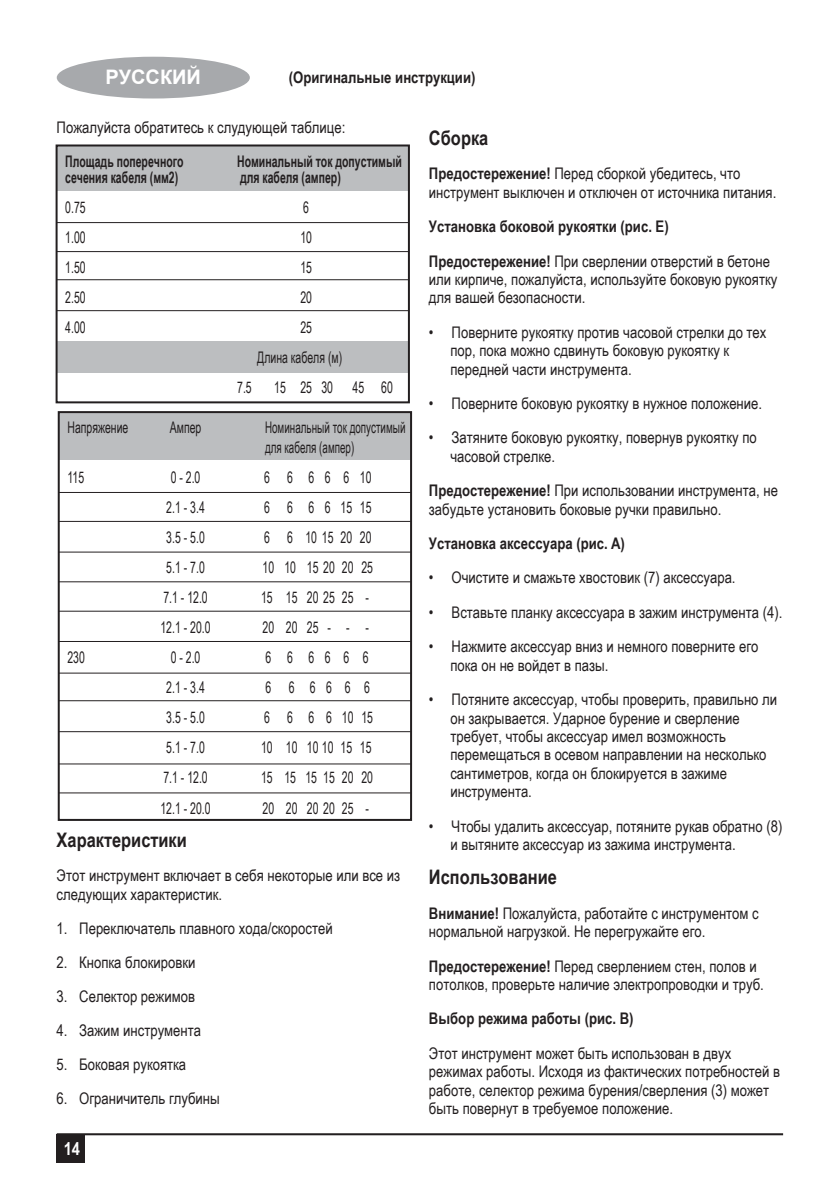
<style>
.page{position:relative;width:840px;height:1191px;background:#fff}
.page>*{position:absolute;margin:0;border:0;box-sizing:border-box;transform-origin:0 0}
.t1{font:700 20px "Arial Narrow";color:#231f20}
.t2{font:700 20px "Arial";color:#fff}
.t3{font:700 18px "Arial Narrow";color:#fff}
.t4{font:16px/18.4px "Arial Narrow";color:#231f20}
.t5{font:16px/30px "Arial Narrow";color:#231f20;scale:.8 1}
.t6{font:700 16px/34.4px "Arial Narrow";color:#231f20}
.t7{font:700 16px "Arial Narrow";color:#231f20;scale:.8 1}
.t8{font:16px/20px "Arial Narrow";color:#231f20;scale:.75 1}
.s1{font-weight:700}
.s2{font-weight:400}
</style>
<div class="page">
<hr style="left:57px;top:1133px;width:725px;height:2px;background:#231f20">
<div style="left:57px;top:1134px;width:28px;height:28px;background:#231f20"></div>
<div style="left:57px;top:57px;width:193px;height:41px;background:#a7a9ac;border-radius:50%"></div>
<div style="left:59px;top:412px;width:352px;height:48px;background:#bcbec0"></div>
<div style="left:58px;top:411px;width:354px;height:410px;border:2px solid #231f20"></div>
<hr style="left:59px;top:492px;width:351px;height:1px;background:#231f20">
<hr style="left:59px;top:521px;width:351px;height:1px;background:#231f20">
<hr style="left:59px;top:552px;width:351px;height:1px;background:#231f20">
<hr style="left:59px;top:581px;width:351px;height:1px;background:#231f20">
<hr style="left:59px;top:611px;width:351px;height:1px;background:#231f20">
<hr style="left:59px;top:641px;width:351px;height:1px;background:#231f20">
<hr style="left:59px;top:673px;width:351px;height:1px;background:#231f20">
<hr style="left:59px;top:700px;width:351px;height:1px;background:#231f20">
<hr style="left:59px;top:731px;width:351px;height:1px;background:#231f20">
<hr style="left:59px;top:763px;width:351px;height:1px;background:#231f20">
<hr style="left:59px;top:792px;width:351px;height:1px;background:#231f20">
<div style="left:57px;top:145px;width:351px;height:46px;background:#bcbec0"></div>
<div style="left:57px;top:341px;width:351px;height:31px;background:#bcbec0"></div>
<div style="left:56px;top:144px;width:353px;height:259px;border:2px solid #231f20"></div>
<hr style="left:56px;top:222px;width:352px;height:1px;background:#231f20">
<hr style="left:56px;top:251px;width:352px;height:1px;background:#231f20">
<hr style="left:56px;top:279px;width:352px;height:1px;background:#231f20">
<hr style="left:56px;top:310px;width:352px;height:1px;background:#231f20">
<p class="t2" style="left:105px;top:63px;width:97px">РУССКИЙ</p>
<p class="t6" style="left:288px;top:59px;width:188px">(Оригинальные инструкции)</p>
<p class="t4" style="left:57px;top:118px;width:290px">Пожалуйста обратитесь к слудующей таблице:</p>
<p class="t1" style="left:429px;top:123px;width:61px">Сборка</p>
<p class="t4" style="left:429px;top:164px;width:348px"><span class="s1">Предостережение!</span> Перед сборкой убедитесь, что инструмент выключен и отключен от источника питания.</p>
<p class="t6" style="left:429px;top:208px;width:342px">Установка боковой рукоятки (рис. Е)<br>Предостережение! <span class="s2">При сверлении отверстий в бетоне</span></p>
<p class="t4" style="left:429px;top:269px;width:349px">или кирпиче, пожалуйста, используйте боковую рукоятку для вашей безопасности.</p>
<p class="t4" style="left:450px;top:322px;width:317px;text-indent:-21px">• Поверните рукоятку против часовой стрелки до тех пор, пока можно сдвинуть боковую рукоятку к передней части инструмента.</p>
<p class="t4" style="left:429px;top:393px;width:334px">• Поверните боковую рукоятку в нужное положение.</p>
<p class="t4" style="left:450px;top:428px;width:308px;text-indent:-21px">• Затяните боковую рукоятку, повернув рукоятку по часовой стрелке.</p>
<p class="t4" style="left:429px;top:481px;width:350px"><span class="s1">Предостережение!</span> При использовании инструмента, не забудьте установить боковые ручки правильно.</p>
<p class="t6" style="left:429px;top:525px;width:197px">Установка аксессуара (рис. A)</p>
<p class="t4" style="left:429px;top:568px;width:308px">• Очистите и смажьте хвостовик (7) аксессуара.</p>
<p class="t4" style="left:429px;top:602px;width:355px">• Вставьте планку аксессуара в зажим инструмента (4).</p>
<p class="t4" style="left:450px;top:637px;width:309px;text-indent:-21px">• Нажмите аксессуар вниз и немного поверните его пока он не войдет в пазы.</p>
<p class="t4" style="left:450px;top:689px;width:328px;text-indent:-21px">• Потяните аксессуар, чтобы проверить, правильно ли он закрывается. Ударное бурение и сверление требует, чтобы аксессуар имел возможность перемещаться в осевом направлении на несколько сантиметров, когда он блокируется в зажиме инструмента.</p>
<p class="t4" style="left:450px;top:816px;width:333px;text-indent:-21px">• Чтобы удалить аксессуар, потяните рукав обратно (8) и вытяните аксессуар из зажима инструмента.</p>
<p class="t1" style="left:429px;top:862px;width:129px">Использование</p>
<p class="t4" style="left:429px;top:903px;width:331px"><span class="s1">Внимание!</span> Пожалуйста, работайте с инструментом с нормальной нагрузкой. Не перегружайте его.</p>
<p class="t4" style="left:429px;top:956px;width:336px"><span class="s1">Предостережение!</span> Перед сверлением стен, полов и потолков, проверьте наличие электропроводки и труб.</p>
<p class="t4" style="left:429px;top:1001px;width:303px;line-height:34.4px"><span class="s1">Выбор режима работы (рис. B)<br></span>Этот инструмент может быть использован в двух</p>
<p class="t4" style="left:429px;top:1061px;width:352px">режимах работы. Исходя из фактических потребностей в работе, селектор режима бурения/сверления (3) может быть повернут в требуемое положение.</p>
<p class="t7" style="left:65px;top:149px;width:149px">Площадь поперечного</p>
<p class="t7" style="left:237px;top:149px;width:207px">Номинальный ток допустимый</p>
<p class="t7" style="left:65px;top:165px;width:143px">сечения кабеля (мм2)</p>
<p class="t7" style="left:240px;top:165px;width:127px">для кабеля (ампер)</p>
<p class="t5" style="left:65px;top:191px;width:27px">0.75</p>
<p class="t5" style="left:303px;top:191px;width:9px">6</p>
<p class="t5" style="left:65px;top:221px;width:27px">1.00</p>
<p class="t5" style="left:300px;top:221px;width:16px">10</p>
<p class="t5" style="left:65px;top:251px;width:27px">1.50</p>
<p class="t5" style="left:300px;top:251px;width:16px">15</p>
<p class="t5" style="left:65px;top:281px;width:27px">2.50</p>
<p class="t5" style="left:300px;top:281px;width:16px">20</p>
<p class="t5" style="left:65px;top:311px;width:27px">4.00</p>
<p class="t5" style="left:257px;top:311px;width:108px;text-indent:43px">25<br>Длина кабеля (м)</p>
<p class="t5" style="left:237px;top:371px;width:20px">7.5</p>
<p class="t5" style="left:274px;top:371px;width:150px">15 25 30 45 60</p>
<p class="t5" style="left:67px;top:412px;width:78px">Напряжение</p>
<p class="t5" style="left:170px;top:412px;width:41px">Ампер</p>
<p class="t8" style="left:265px;top:417px;width:189px">Номинальный ток допустимый для кабеля (ампер)</p>
<p class="t5" style="left:67px;top:462px;width:22px">115</p>
<p class="t5" style="left:171px;top:462px;width:39px">0 - 2.0</p>
<p class="t5" style="left:264px;top:462px;width:136px">6 6 6 6 6 10</p>
<p class="t5" style="left:166px;top:492px;width:50px">2.1 - 3.4</p>
<p class="t5" style="left:264px;top:492px;width:136px">6 6 6 6 15 15</p>
<p class="t5" style="left:166px;top:522px;width:50px">3.5 - 5.0</p>
<p class="t5" style="left:264px;top:522px;width:136px">6 6 10 15 20 20</p>
<p class="t5" style="left:166px;top:552px;width:50px">5.1 - 7.0</p>
<p class="t5" style="left:262px;top:552px;width:139px">10 10 15 20 20 25</p>
<p class="t5" style="left:163px;top:582px;width:57px">7.1 - 12.0</p>
<p class="t5" style="left:261px;top:582px;width:136px">15 15 20 25 25 -</p>
<p class="t5" style="left:160px;top:612px;width:64px">12.1 - 20.0</p>
<p class="t5" style="left:262px;top:612px;width:134px">20 20 25 - - -</p>
<p class="t5" style="left:67px;top:642px;width:23px">230</p>
<p class="t5" style="left:171px;top:642px;width:39px">0 - 2.0</p>
<p class="t5" style="left:265px;top:642px;width:130px">6 6 6 6 6 6</p>
<p class="t5" style="left:166px;top:672px;width:50px">2.1 - 3.4</p>
<p class="t5" style="left:265px;top:672px;width:132px">6 6 6 6 6 6</p>
<p class="t5" style="left:166px;top:702px;width:50px">3.5 - 5.0</p>
<p class="t5" style="left:264px;top:702px;width:138px">6 6 6 6 10 15</p>
<p class="t5" style="left:166px;top:732px;width:50px">5.1 - 7.0</p>
<p class="t5" style="left:261px;top:732px;width:139px">10 10 10 10 15 15</p>
<p class="t5" style="left:163px;top:762px;width:57px">7.1 - 12.0</p>
<p class="t5" style="left:261px;top:762px;width:141px">15 15 15 15 20 20</p>
<p class="t5" style="left:160px;top:792px;width:64px">12.1 - 20.0</p>
<p class="t5" style="left:262px;top:792px;width:134px">20 20 20 20 25 -</p>
<p class="t1" style="left:57px;top:825px;width:132px">Характеристики</p>
<p class="t4" style="left:57px;top:866px;width:345px">Этот инструмент включает в себя некоторые или все из следующих характеристик.</p>
<p class="t4" style="left:57px;top:918px;width:277px">1. Переключатель плавного хода/скоростей</p>
<p class="t4" style="left:57px;top:952px;width:140px">2. Кнопка блокировки</p>
<p class="t4" style="left:57px;top:986px;width:140px">3. Селектор режимов</p>
<p class="t4" style="left:57px;top:1020px;width:146px">4. Зажим инструмента</p>
<p class="t4" style="left:57px;top:1054px;width:131px">5. Боковая рукоятка</p>
<p class="t4" style="left:57px;top:1088px;width:165px">6. Ограничитель глубины</p>
<p class="t3" style="left:64px;top:1135px;width:18px">14</p>
</div>
